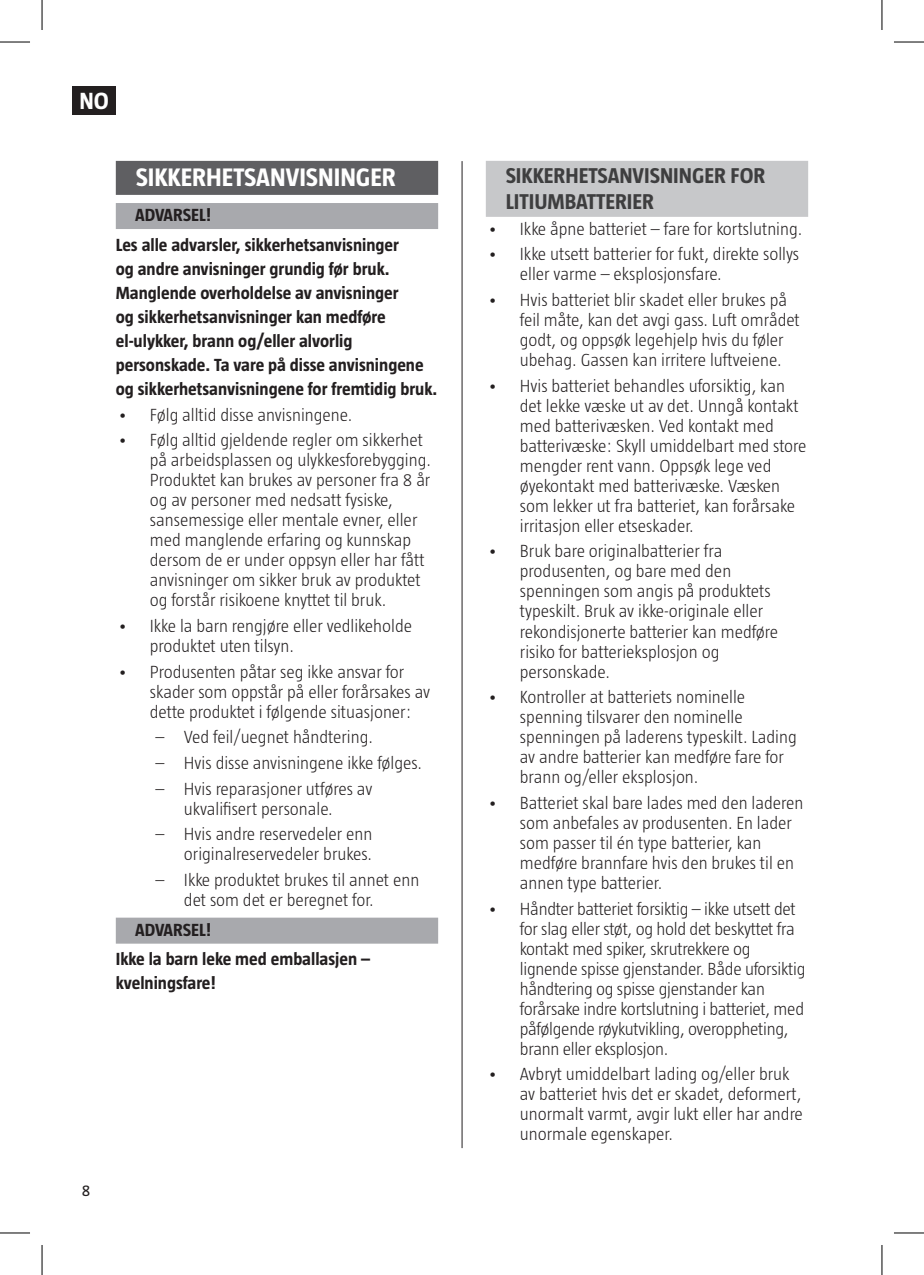
<style>
.page{position:relative;width:924px;height:1275px;background:#fff}
.page>*{position:absolute;margin:0;border:0;box-sizing:border-box;transform-origin:0 0}
.t1{font:700 26px "Taz";color:#fff}
.t2{font:700 24px "Taz";color:#fff}
.t3{font:700 22px/26.4px "Taz";color:#3e3e3f}
.t4{font:300 18px/20px "Taz";color:#231f20}
.t5{font:700 18px/24px "Taz";color:#231f20}
.t6{font:16px "Taz";color:#231f20}
</style>
<div class="page">
<div style="left:73px;top:86px;width:43px;height:29px;background:#231f20"></div>
<hr style="left:461px;top:161px;width:1px;height:987px;background:#231f20">
<div style="left:485px;top:161px;width:322px;height:56px;background:#c7c8ca"></div>
<div style="left:116px;top:161px;width:322px;height:34px;background:#5f5f62"></div>
<div style="left:116px;top:203px;width:322px;height:26px;background:#a8a9ad"></div>
<div style="left:116px;top:917px;width:322px;height:26px;background:#a8a9ad"></div>
<hr style="left:0;top:42px;width:30px;height:1px;background:#000">
<hr style="left:893px;top:42px;width:30px;height:1px;background:#000">
<hr style="left:0;top:1232px;width:30px;height:1px;background:#000">
<hr style="left:893px;top:1232px;width:30px;height:1px;background:#000">
<hr style="left:42px;top:0;width:1px;height:30px;background:#000">
<hr style="left:42px;top:1245px;width:1px;height:30px;background:#000">
<hr style="left:881px;top:0;width:1px;height:30px;background:#000">
<hr style="left:881px;top:1245px;width:1px;height:30px;background:#000">
<h2 class="t2" style="left:79px;top:87px;width:31px">NO</h2>
<h1 class="t1" style="left:136px;top:162px;width:261px">SIKKERHETSANVISNINGER</h1>
<p class="t5" style="left:116px;top:200px;width:285px;line-height:29.6px;text-indent:19px">ADVARSEL!<br>Les alle advarsler, sikkerhetsanvisninger</p>
<p class="t5" style="left:116px;top:256px;width:323px">og andre anvisninger grundig før bruk.<br>Manglende overholdelse av anvisninger<br>og sikkerhetsanvisninger kan medføre el-ulykker, brann og/eller alvorlig personskade. Ta vare på disse anvisningene og sikkerhetsanvisningene for fremtidig bruk.</p>
<p class="t4" style="left:118px;top:404px;width:236px">• Følg alltid disse anvisningene.</p>
<p class="t4" style="left:150px;top:430px;width:282px;text-indent:-32px">• Følg alltid gjeldende regler om sikkerhet på arbeidsplassen og ulykkesforebygging.<br>Produktet kan brukes av personer fra 8 år og av personer med nedsatt fysiske, sansemessige eller mentale evner, eller med manglende erfaring og kunnskap dersom de er under oppsyn eller har fått anvisninger om sikker bruk av produktet og forstår risikoene knyttet til bruk.</p>
<p class="t4" style="left:150px;top:615px;width:264px;text-indent:-32px">• Ikke la barn rengjøre eller vedlikeholde produktet uten tilsyn.</p>
<p class="t4" style="left:150px;top:661px;width:282px;text-indent:-32px">• Produsenten påtar seg ikke ansvar for skader som oppstår på eller forårsakes av dette produktet i følgende situasjoner:</p>
<p class="t4" style="left:155px;top:727px;width:219px">– Ved feil/uegnet håndtering.</p>
<p class="t4" style="left:155px;top:752px;width:268px">– Hvis disse anvisningene ikke følges.</p>
<p class="t4" style="left:184px;top:778px;width:190px;text-indent:-28px">– Hvis reparasjoner utføres av ukvalifisert personale.</p>
<p class="t4" style="left:155px;top:824px;width:218px;text-align:right">– Hvis andre reservedeler enn originalreservedeler brukes.</p>
<p class="t4" style="left:184px;top:869px;width:237px;text-indent:-28px">– Ikke produktet brukes til annet enn det som det er beregnet for.</p>
<p class="t5" style="left:116px;top:914px;width:256px;line-height:29.6px;text-indent:19px">ADVARSEL!<br>Ikke la barn leke med emballasjen –</p>
<p class="t5" style="left:116px;top:971px;width:102px">kvelningsfare!</p>
<p class="t6" style="left:82px;top:1181px;width:10px">8</p>
<p class="t3" style="left:505px;top:162px;width:261px">SIKKERHETSANVISNINGER FOR<br>LITIUMBATTERIER</p>
<p class="t4" style="left:487px;top:218px;width:316px">• Ikke åpne batteriet – fare for kortslutning.</p>
<p class="t4" style="left:519px;top:244px;width:281px;text-indent:-32px">• Ikke utsett batterier for fukt, direkte sollys eller varme – eksplosjonsfare.</p>
<p class="t4" style="left:519px;top:290px;width:281px;text-indent:-32px">• Hvis batteriet blir skadet eller brukes på feil måte, kan det avgi gass. Luft området godt, og oppsøk legehjelp hvis du føler ubehag. Gassen kan irritere luftveiene.</p>
<p class="t4" style="left:519px;top:375px;width:288px;text-indent:-32px">• Hvis batteriet behandles uforsiktig, kan det lekke væske ut av det. Unngå kontakt med batterivæsken. Ved kontakt med batterivæske: Skyll umiddelbart med store mengder rent vann. Oppsøk lege ved øyekontakt med batterivæske. Væsken som lekker ut fra batteriet, kan forårsake irritasjon eller etseskader.</p>
<p class="t4" style="left:519px;top:541px;width:260px;text-indent:-32px">• Bruk bare originalbatterier fra produsenten, og bare med den spenningen som angis på produktets typeskilt. Bruk av ikke-originale eller rekondisjonerte batterier kan medføre risiko for batterieksplosjon og personskade.</p>
<p class="t4" style="left:519px;top:687px;width:278px;text-indent:-32px">• Kontroller at batteriets nominelle spenning tilsvarer den nominelle spenningen på laderens typeskilt. Lading av andre batterier kan medføre fare for brann og/eller eksplosjon.</p>
<p class="t4" style="left:519px;top:792px;width:285px;text-indent:-32px">• Batteriet skal bare lades med den laderen som anbefales av produsenten. En lader som passer til én type batterier, kan medføre brannfare hvis den brukes til en annen type batterier.</p>
<p class="t4" style="left:519px;top:898px;width:287px;text-indent:-32px">• Håndter batteriet forsiktig – ikke utsett det for slag eller støt, og hold det beskyttet fra kontakt med spiker, skrutrekkere og lignende spisse gjenstander. Både uforsiktig håndtering og spisse gjenstander kan forårsake indre kortslutning i batteriet, med påfølgende røykutvikling, overoppheting, brann eller eksplosjon.</p>
<p class="t4" style="left:519px;top:1064px;width:284px;text-indent:-32px">• Avbryt umiddelbart lading og/eller bruk av batteriet hvis det er skadet, deformert, unormalt varmt, avgir lukt eller har andre unormale egenskaper.</p>
</div>
